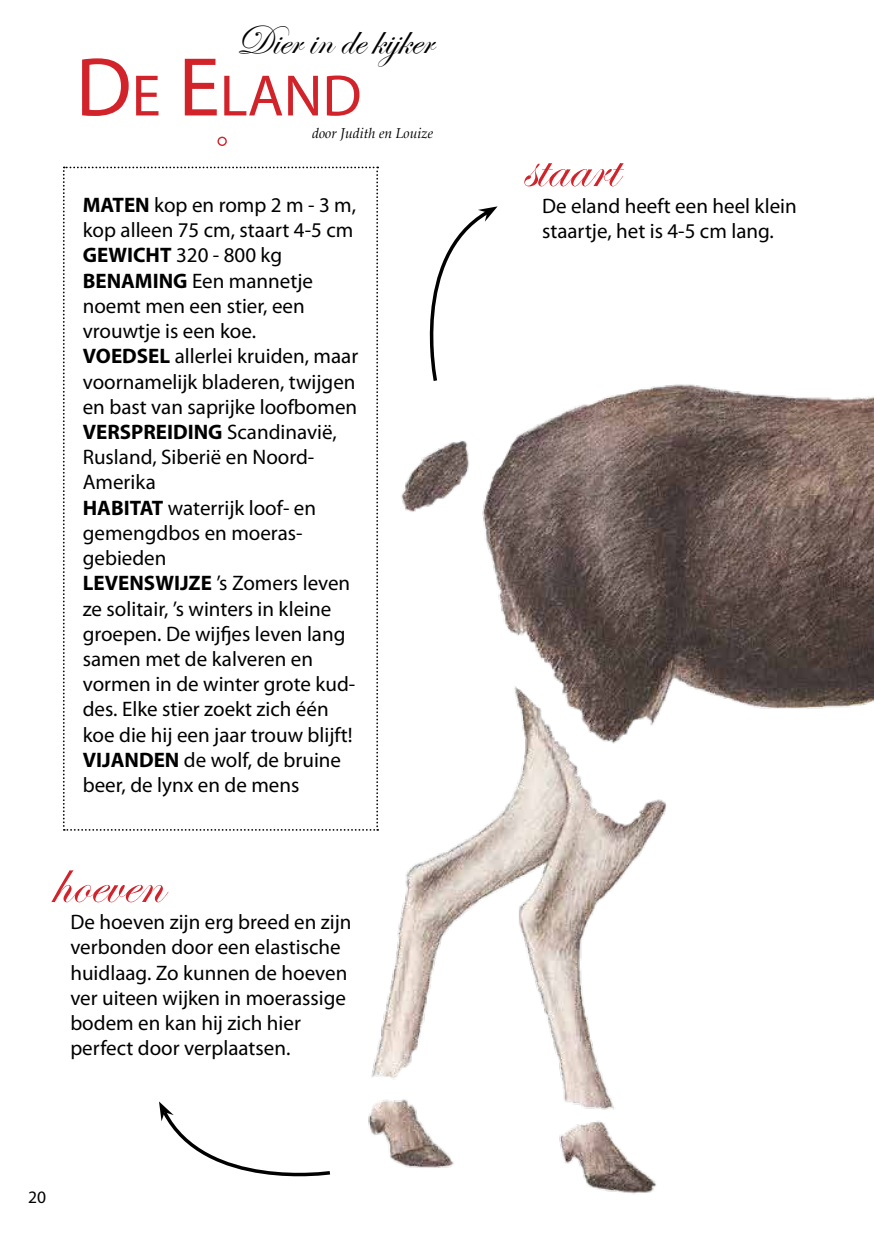
<style>
.page{position:relative;width:874px;height:1241px;background:#fff}
.page>*{position:absolute;margin:0;border:0;box-sizing:border-box;transform-origin:0 0}
.t1{font:63px "Edwardian Script ITC";color:#d2232a}
.t2{font:58.8px "Myriad Pro";color:#d2232a}
.t3{font:42px "Edwardian Script ITC";color:#000}
.t4{font:21px/25.2px "Myriad Pro";color:#000}
.t5{font:17.5px "Myriad Pro";color:#000}
.t6{font:italic 14px "Palatino";color:#000}
.s1{font-size:84px}
.s2{font-weight:700}
</style>
<div class="page">
<img style="left:343px;top:166px;width:530px;height:1028px">
<svg style="left:410px;top:206px;width:87px;height:178px"></svg>
<svg style="left:159px;top:1101px;width:172px;height:76px"></svg>
<svg style="left:63px;top:166px;width:315px;height:664px"></svg>
<div style="left:217px;top:137px;width:10px;height:9px;border:1px solid #d2232a;border-radius:50%"></div>
<h3 class="t3" style="left:236px;top:17px;width:197px">Dier in de kijker</h3>
<h2 class="t2" style="left:76px;top:59px;width:281px"><span class="s1">D</span>E <span class="s1">E</span>LAND</h2>
<p class="t6" style="left:312px;top:122px;width:122px">door Judith en Louize</p>
<p class="t4" style="left:83px;top:192px;width:277px"><span class="s2">MATEN</span> kop en romp 2 m - 3 m, kop alleen 75 cm, staart 4-5 cm<br><span class="s2">GEWICHT</span> 320 - 800 kg<br><span class="s2">BENAMING</span> Een mannetje noemt men een stier, een vrouwtje is een koe.<br><span class="s2">VOEDSEL</span> allerlei kruiden, maar voornamelijk bladeren, twijgen en bast van saprijke loofbomen<br><span class="s2">VERSPREIDING</span> Scandinavië,<br>Rusland, Siberië en Noord-<br>Amerika<br><span class="s2">HABITAT</span> waterrijk loof- en gemengdbos en moeras&shy;gebieden<br><span class="s2">LEVENSWIJZE</span> ’s Zomers leven ze solitair, ’s winters in kleine groepen. De wijfjes leven lang samen met de kalveren en vormen in de winter grote kud&shy;des. Elke stier zoekt zich één koe die hij een jaar trouw blijft!<br><span class="s2">VIJANDEN</span> de wolf, de bruine beer, de lynx en de mens</p>
<h1 class="t1" style="left:52px;top:847px;width:112px">hoeven</h1>
<p class="t4" style="left:70px;top:909px;width:283px">De hoeven zijn erg breed en zijn verbonden door een elastische huidlaag. Zo kunnen de hoeven ver uiteen wijken in moerassige bodem en kan hij zich hier perfect door verplaatsen.</p>
<p class="t5" style="left:28px;top:1185px;width:19px">20</p>
<h1 class="t1" style="left:523px;top:132px;width:95px">staart</h1>
<p class="t4" style="left:542px;top:193px;width:256px">De eland heeft een heel klein staartje, het is 4-5 cm lang.</p>
</div>
